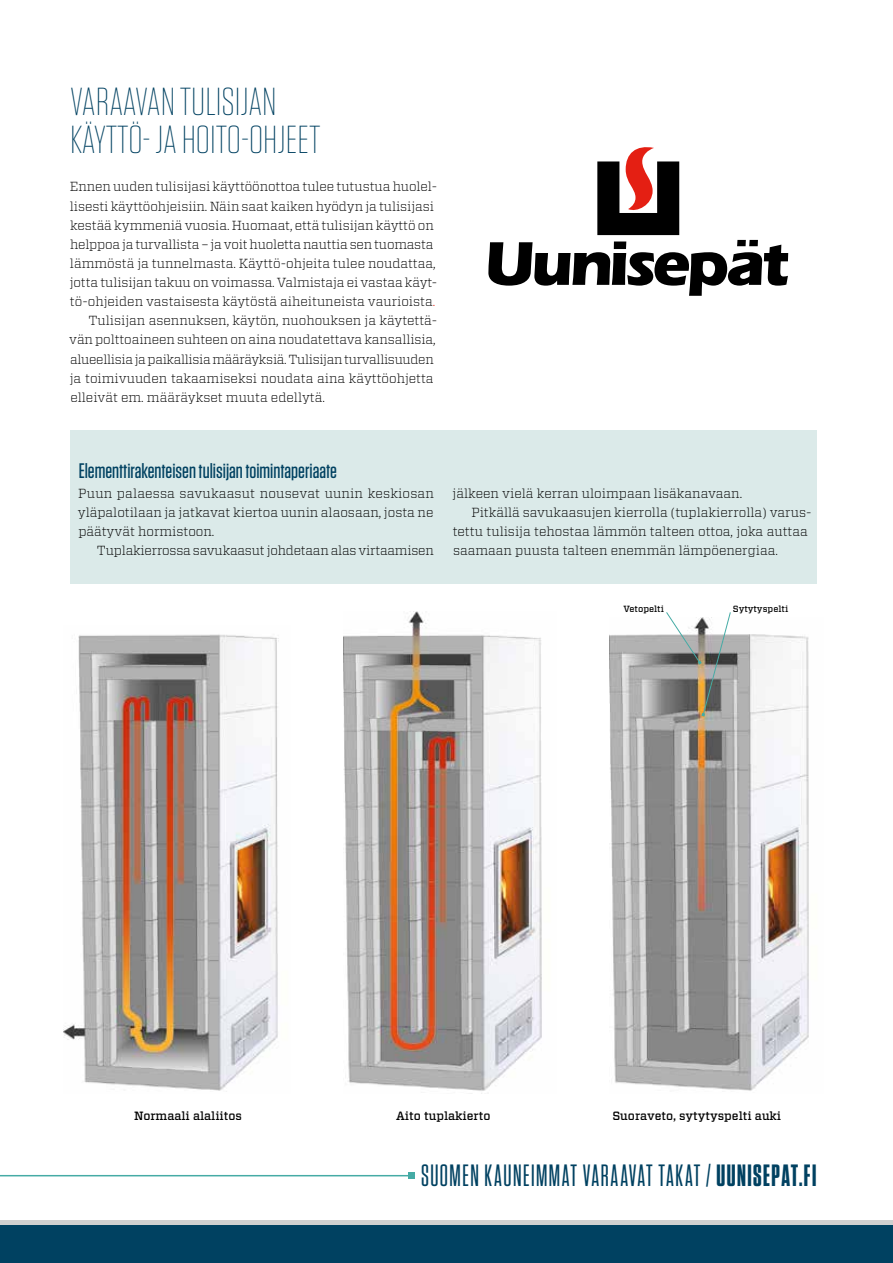
<style>
.page{position:relative;width:893px;height:1263px;background:#fff}
.page>*{position:absolute;margin:0;border:0;box-sizing:border-box;transform-origin:0 0}
.t1{font:200 39px/38.2px "Tungsten";color:#004161}
.t2{font:500 30.75px "Tungsten Condensed";letter-spacing:.045em;color:#004161}
.t3{font:500 21px "Tungsten";color:#004161}
.t4{font:300 13.2px/19.2px "Vitesse";letter-spacing:-.005em;color:#000;text-align:justify}
.t5{font:500 12px "Vitesse";color:#000}
.t6{font:500 9px "Vitesse";color:#000}
.s1{color:#e41f13}
.s2{font-weight:700}
</style>
<div class="page">
<div style="left:0;top:1225px;width:893px;height:38px;background:#004161"></div>
<div style="left:0;top:1220px;width:893px;height:5px;background:#d0d0d0"></div>
<img style="left:63px;top:634px;width:216px;height:458px">
<img style="left:343px;top:611px;width:199px;height:480px">
<img style="left:610px;top:634px;width:199px;height:457px">
<svg style="left:665px;top:612px;width:66px;height:104px"></svg>
<svg style="left:488px;top:147px;width:300px;height:149px"></svg>
<div style="left:70px;top:431px;width:746px;height:153px;background:#dbeae9"></div>
<hr style="left:0;top:1175px;width:412px;height:1px;background:#45aba5">
<svg style="left:409px;top:1173px;width:6px;height:6px"></svg>
<h1 class="t1" style="left:70px;top:83px;width:252px">VARAAVAN TULISIJAN<br>KÄYTTÖ- JA HOITO-OHJEET</h1>
<p class="t4" style="left:70px;top:177px;width:369px">Ennen uuden tulisijasi käyttöönottoa tulee tutustua huolel-</p>
<p class="t4" style="left:70px;top:196px;width:365px">lisesti käyttöohjeisiin. Näin saat kaiken hyödyn ja tulisijasi</p>
<p class="t4" style="left:70px;top:215px;width:365px">kestää kymmeniä vuosia. Huomaat, että tulisijan käyttö on</p>
<p class="t4" style="left:70px;top:234px;width:365px">helppoa ja turvallista – ja voit huoletta nauttia sen tuomasta</p>
<p class="t4" style="left:70px;top:253px;width:367px">lämmöstä ja tunnelmasta. Käyttö-ohjeita tulee noudattaa,</p>
<p class="t4" style="left:70px;top:272px;width:369px">jotta tulisijan takuu on voimassa. Valmistaja ei vastaa käyt-</p>
<p class="t4" style="left:70px;top:292px;width:367px">tö-ohjeiden vastaisesta käytöstä aiheituneista vaurioista<span class="s1">.</span></p>
<p class="t4" style="left:88px;top:311px;width:350px">Tulisijan asennuksen, käytön, nuohouksen ja käytettä-</p>
<p class="t4" style="left:69px;top:330px;width:368px">vän polttoaineen suhteen on aina noudatettava kansallisia,</p>
<p class="t4" style="left:70px;top:349px;width:365px">alueellisia ja paikallisia määräyksiä. Tulisijan turvallisuuden</p>
<p class="t4" style="left:70px;top:368px;width:365px">ja toimivuuden takaamiseksi noudata aina käyttöohjetta</p>
<p class="t4" style="left:70px;top:387px;width:256px">elleivät em. määräykset muuta edellytä.</p>
<h3 class="t3" style="left:79px;top:460px;width:260px">Elementtirakenteisen tulisijan toimintaperiaate</h3>
<p class="t4" style="left:78px;top:483px;width:358px">Puun palaessa savukaasut nousevat uunin keskiosan yläpalotilaan ja jatkavat kiertoa uunin alaosaan, josta ne päätyvät hormistoon.</p>
<p class="t4" style="left:97px;top:540px;width:338px">Tuplakierrossa savukaasut johdetaan alas virtaamisen</p>
<p class="t4" style="left:452px;top:483px;width:291px">jälkeen vielä kerran uloimpaan lisäkanavaan.</p>
<p class="t4" style="left:472px;top:502px;width:341px">Pitkällä savukaasujen kierrolla (tuplakierrolla) varus-</p>
<p class="t4" style="left:453px;top:521px;width:357px">tettu tulisija tehostaa lämmön talteen ottoa, joka auttaa</p>
<p class="t4" style="left:453px;top:540px;width:326px">saamaan puusta talteen enemmän lämpöenergiaa.</p>
<p class="t6" style="left:624px;top:603px;width:42px">Vetopelti</p>
<p class="t6" style="left:733px;top:603px;width:57px">Sytytyspelti</p>
<p class="t5" style="left:134px;top:1107px;width:109px">Normaali alaliitos</p>
<p class="t5" style="left:396px;top:1107px;width:96px">Aito tuplakierto</p>
<p class="t5" style="left:612px;top:1107px;width:170px">Suoraveto, sytytyspelti auki</p>
<h2 class="t2" style="left:421px;top:1161px;width:397px">SUOMEN KAUNEIMMAT VARAAVAT TAKAT / <span class="s2">UUNISEPAT.FI</span></h2>
</div>
